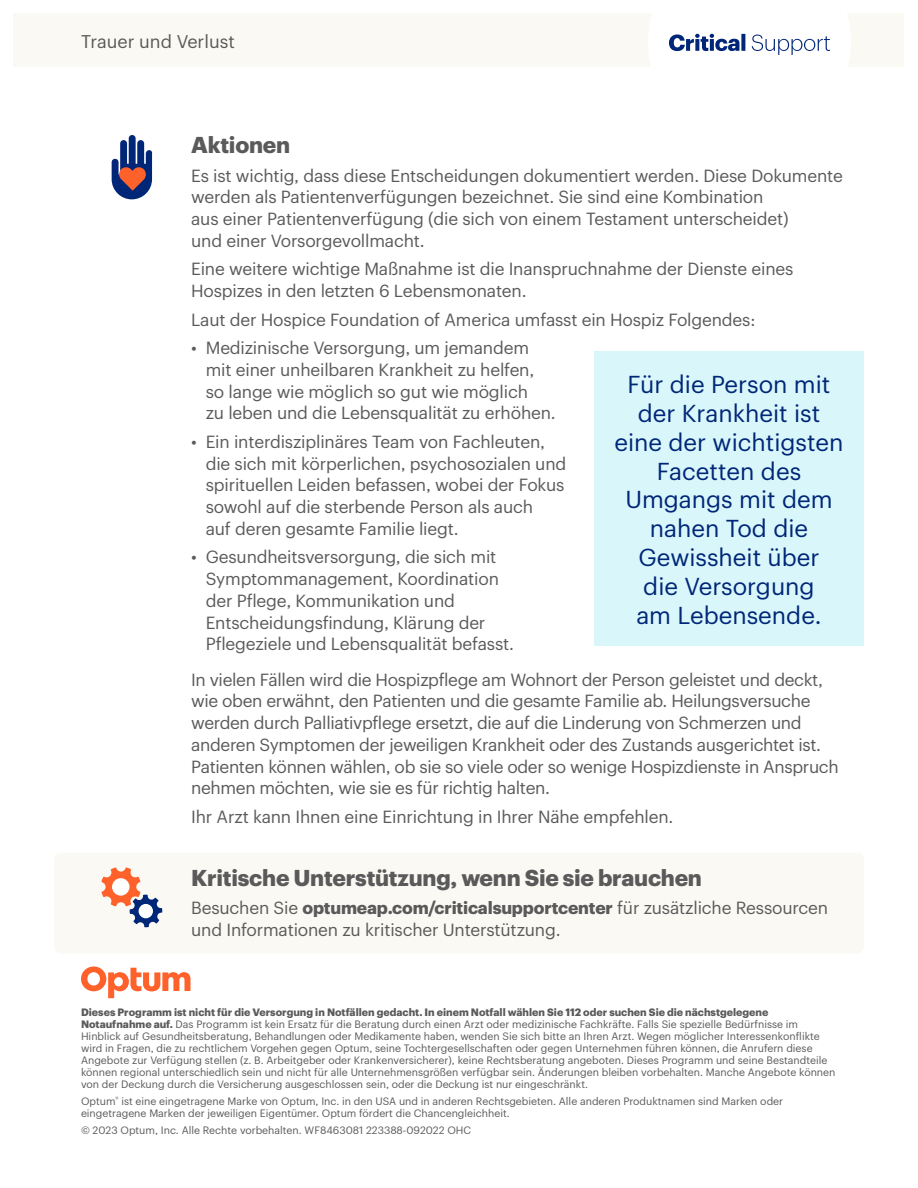
<style>
.page{position:relative;width:918px;height:1188px;background:#fff}
.page>*{position:absolute;margin:0;border:0;box-sizing:border-box;transform-origin:0 0}
.Headline-subhead{font:24px/28.8px "Graphik UHG";color:#002677;text-align:center}
.Section_Subhead{font:700 22.5px "Graphik UHG";letter-spacing:-.01em;color:#5a5a5a}
.t1{font:18px "Graphik UHG";color:#5a5a5a}
.Body{font:17.25px/21.8px "Graphik UHG";letter-spacing:-.01em;color:#5a5a5a}
.Disclaimer_Copyright{font:10.5px/12px "Graphik UHG";color:#5a5a5a}
.s1{font-weight:700}
</style>
<div class="page">
<div style="left:14px;top:14px;width:890px;height:54px;background:#fbf9f4"></div>
<svg style="left:648px;top:13px;width:203px;height:55px"></svg>
<div style="left:54px;top:853px;width:810px;height:100px;background:#fbf9f4;border-radius:7px"></div>
<svg style="left:81px;top:966px;width:109px;height:32px"></svg>
<div style="left:594px;top:351px;width:270px;height:295px;background:#d9f6fa"></div>
<svg style="left:101px;top:867px;width:61px;height:60px"></svg>
<div style="left:139px;top:904px;width:14px;height:14px;background:#fff;border-radius:50%"></div>
<svg style="left:112px;top:135px;width:41px;height:64px"></svg>
<p class="t1" style="left:81px;top:28px;width:155px">Trauer und Verlust</p>
<p class="Section_Subhead" style="left:191px;top:128px;width:101px">Aktionen</p>
<p class="Body" style="left:191px;top:163px;width:653px">Es ist wichtig, dass diese Entscheidungen dokumentiert werden. Diese Dokumente werden als Patientenverfügungen bezeichnet. Sie sind eine Kombination<br>aus einer Patientenverfügung (die sich von einem Testament unterscheidet)<br>und einer Vorsorgevollmacht.</p>
<p class="Body" style="left:191px;top:257px;width:604px">Eine weitere wichtige Maßnahme ist die Inanspruchnahme der Dienste eines<br>Hospizes in den letzten 6 Lebensmonaten.</p>
<p class="Body" style="left:191px;top:307px;width:566px">Laut der Hospice Foundation of America umfasst ein Hospiz Folgendes:</p>
<p class="Body" style="left:206px;top:336px;width:352px;text-indent:-15px">• Medizinische Versorgung, um jemandem mit einer unheilbaren Krankheit zu helfen, so lange wie möglich so gut wie möglich<br>zu leben und die Lebensqualität zu erhöhen.</p>
<p class="Body" style="left:206px;top:429px;width:362px;text-indent:-15px">• Ein interdisziplinäres Team von Fachleuten, die sich mit körperlichen, psychosozialen und spirituellen Leiden befassen, wobei der Fokus sowohl auf die sterbende Person als auch<br>auf deren gesamte Familie liegt.</p>
<p class="Body" style="left:206px;top:545px;width:310px;text-indent:-15px">• Gesundheitsversorgung, die sich mit Symptommanagement, Koordination der Pflege, Kommunikation und Entscheidungsfindung, Klärung der Pflegeziele und Lebensqualität befasst.</p>
<p class="Body" style="left:191px;top:667px;width:649px">In vielen Fällen wird die Hospizpflege am Wohnort der Person geleistet und deckt, wie oben erwähnt, den Patienten und die gesamte Familie ab. Heilungsversuche werden durch Palliativpflege ersetzt, die auf die Linderung von Schmerzen und anderen Symptomen der jeweiligen Krankheit oder des Zustands ausgerichtet ist.<br>Patienten können wählen, ob sie so viele oder so wenige Hospizdienste in Anspruch nehmen möchten, wie sie es für richtig halten.</p>
<p class="Body" style="left:191px;top:804px;width:484px">Ihr Arzt kann Ihnen eine Einrichtung in Ihrer Nähe empfehlen.</p>
<p class="Headline-subhead" style="left:614px;top:368px;width:231px">Für die Person mit der Krankheit ist eine der wichtigsten<br>Facetten des<br>Umgangs mit dem nahen Tod die<br>Gewissheit über<br>die Versorgung<br>am Lebensende.</p>
<p class="Section_Subhead" style="left:191px;top:860px;width:512px">Kritische Unterstützung, wenn Sie sie brauchen</p>
<p class="Body" style="left:191px;top:896px;width:638px">Besuchen Sie <span class="s1">optumeap.com/criticalsupportcenter</span> für zusätzliche Ressourcen und Informationen zu kritischer Unterstützung.</p>
<p class="Disclaimer_Copyright" style="left:81px;top:1005px;width:756px"><span class="s1">Dieses Programm ist nicht für die Versorgung in Notfällen gedacht. In einem Notfall wählen Sie 112 oder suchen Sie die nächstgelegene Notaufnahme auf.</span> Das Programm ist kein Ersatz für die Beratung durch einen Arzt oder medizinische Fachkräfte. Falls Sie spezielle Bedürfnisse im Hinblick auf Gesundheitsberatung, Behandlungen oder Medikamente haben, wenden Sie sich bitte an Ihren Arzt. Wegen möglicher Interessenkonflikte wird in Fragen, die zu rechtlichem Vorgehen gegen Optum, seine Tochtergesellschaften oder gegen Unternehmen führen können, die Anrufern diese Angebote zur Verfügung stellen (z. B. Arbeitgeber oder Krankenversicherer), keine Rechtsberatung angeboten. Dieses Programm und seine Bestandteile können regional unterschiedlich sein und nicht für alle Unternehmensgrößen verfügbar sein. Änderungen bleiben vorbehalten. Manche Angebote können von der Deckung durch die Versicherung ausgeschlossen sein, oder die Deckung ist nur eingeschränkt.</p>
<p class="Disclaimer_Copyright" style="left:81px;top:1094px;width:704px">Optum<sup>®</sup> ist eine eingetragene Marke von Optum, Inc. in den USA und in anderen Rechtsgebieten. Alle anderen Produktnamen sind Marken oder eingetragene Marken der jeweiligen Eigentümer. Optum fördert die Chancengleichheit.</p>
<p class="Disclaimer_Copyright" style="left:81px;top:1123px;width:392px">© 2023 Optum, Inc. Alle Rechte vorbehalten. WF8463081 223388-092022 OHC</p>
</div>
